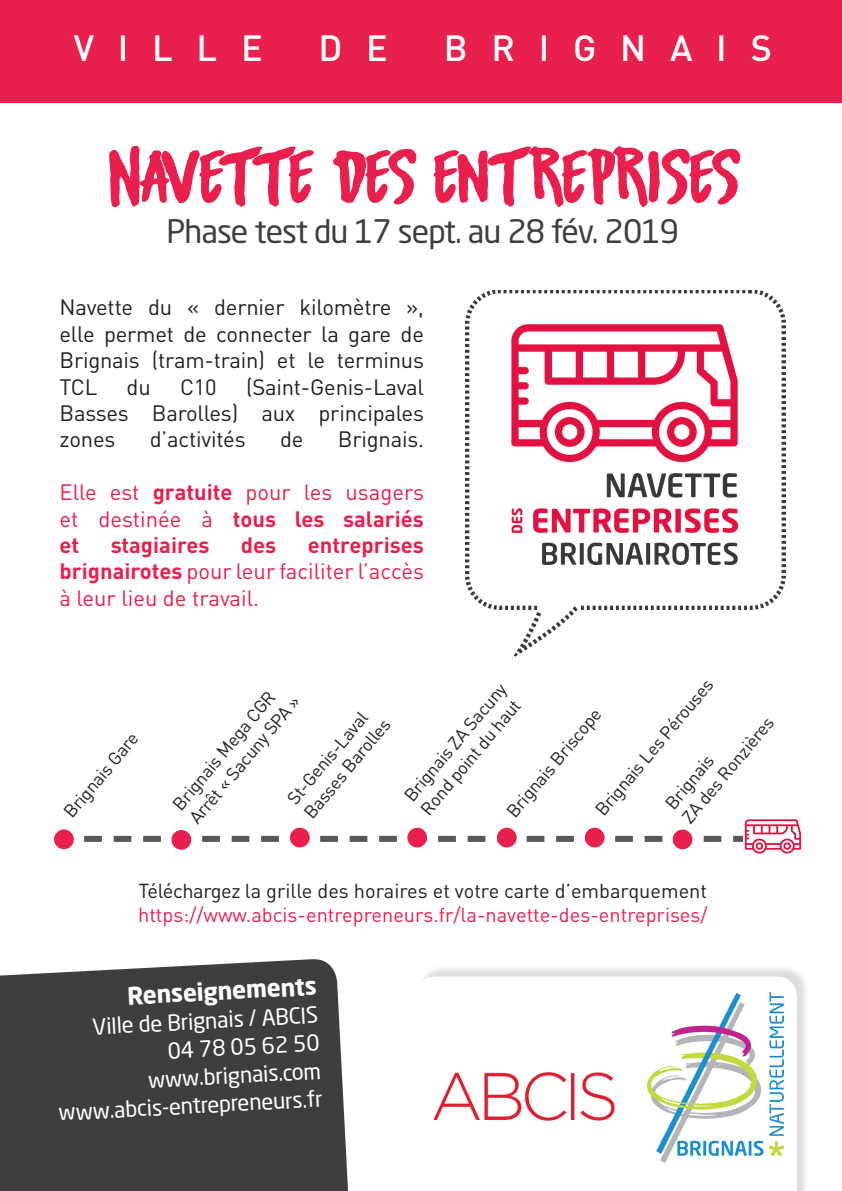
<style>
.page{position:relative;width:842px;height:1191px;background:#fff}
.page>*{position:absolute;margin:0;border:0;box-sizing:border-box;transform-origin:0 0}
.t1{font:90px "Urban Oil Typeface";letter-spacing:-.03em;color:#e91f4e}
.t2{font:500 36px "DIN Pro";letter-spacing:.66em;color:#fff}
.t3{font:32px "Neo Sans Std";letter-spacing:-.03em;color:#3e3e3f}
.t4{font:700 24px "Neo Sans Std";color:#fff}
.Période{font:22px/26.4px "DIN Pro";letter-spacing:-.01em;color:#231f20;text-align:justify}
.Période-2{font:22px/26.4px "DIN Pro";color:#e91f4e;text-align:justify}
.t5{font:22px "Neo Sans Std";color:#fff}
.Période-3{font:700 22px "DIN Pro";color:#e91f4e}
.Période-4{font:20px "DIN Pro";color:#e91f4e}
.Période-5{font:20px "DIN Pro";color:#231f20}
.Période-6{font:18px "DIN Pro";color:#231f20}
.s1{font-weight:700}
</style>
<div class="page">
<div style="left:417px;top:963px;width:392px;height:228px;background:#231f20;opacity:.15"></div>
<svg style="left:417px;top:976px;width:380px;height:215px"></svg>
<img style="left:648px;top:992px;width:135px;height:170px">
<div style="left:0;top:959px;width:348px;height:232px;background:#3e3e3f"></div>
<div style="left:0;top:0;width:842px;height:102px;background:#e91f4e"></div>
<img style="left:466px;top:291px;width:320px;height:367px">
<img style="left:433px;top:1071px;width:183px;height:51px">
<svg style="left:84px;top:836px;width:659px;height:6px"></svg>
<div style="left:54px;top:829px;width:20px;height:20px;background:#e91f4e;border-radius:50%"></div>
<div style="left:585px;top:827px;width:19px;height:20px;background:#e91f4e;border-radius:50%"></div>
<div style="left:497px;top:827px;width:20px;height:20px;background:#e91f4e;border-radius:50%"></div>
<div style="left:407px;top:827px;width:20px;height:20px;background:#e91f4e;border-radius:50%"></div>
<div style="left:290px;top:827px;width:20px;height:20px;background:#e91f4e;border-radius:50%"></div>
<div style="left:171px;top:830px;width:20px;height:19px;background:#e91f4e;border-radius:50%"></div>
<div style="left:673px;top:829px;width:19px;height:20px;background:#e91f4e;border-radius:50%"></div>
<img style="left:744px;top:819px;width:58px;height:35px">
<p class="t2" style="left:74px;top:23px;width:190px">VILLE</p>
<p class="t2" style="left:319px;top:23px;width:71px">D E</p>
<p class="t2" style="left:444px;top:23px;width:330px">BRIGNAIS</p>
<p class="t1" style="left:109px;top:137px;width:630px">Navette des entreprises</p>
<p class="t3" style="left:166px;top:212px;width:514px">Phase test du 17 sept. au 28 fév. 2019</p>
<p class="Période" style="left:60px;top:293px;width:366px">Navette du « dernier kilomètre », elle permet de connecter la gare de Brignais (tram-train) et le terminus TCL</p>
<p class="Période" style="left:60px;top:372px;width:366px;text-indent:186px">(Saint-Genis-Laval Basses Barolles) aux principales zones</p>
<p class="Période" style="left:127px;top:372px;width:26px">du</p>
<p class="Période" style="left:180px;top:372px;width:38px">C10</p>
<p class="Période" style="left:150px;top:425px;width:97px">d’activités</p>
<p class="Période" style="left:280px;top:425px;width:25px">de</p>
<p class="Période" style="left:338px;top:425px;width:88px">Brignais.</p>
<p class="Période-2" style="left:60px;top:478px;width:366px">Elle est <span class="s1">gratuite</span> pour les usagers et destinée à <span class="s1">tous les salariés et</span></p>
<p class="Période-2" style="left:60px;top:531px;width:366px;text-indent:248px"><span class="s1">entreprises brignairotes</span> pour leur faciliter l’accès à leur lieu de travail.</p>
<p class="Période-3" style="left:111px;top:530px;width:100px">stagiaires</p>
<p class="Période-3" style="left:241px;top:530px;width:37px">des</p>
<p class="Période-6" style="left:58px;top:807px;width:106px;rotate:-50deg">Brignais Gare</p>
<p class="Période-6" style="left:167px;top:799px;width:150px;rotate:-50deg">Brignais Mega CGR</p>
<p class="Période-6" style="left:183px;top:813px;width:163px;rotate:-50deg">Arrêt « Sacuny SPA »</p>
<p class="Période-6" style="left:281px;top:794px;width:116px;rotate:-50deg">St-Genis-Laval</p>
<p class="Période-6" style="left:298px;top:807px;width:125px;rotate:-50deg">Basses Barolles</p>
<p class="Période-6" style="left:589px;top:805px;width:174px;rotate:-50deg">Brignais Les Pérouses</p>
<p class="Période-6" style="left:398px;top:790px;width:149px;rotate:-50deg">Brignais ZA Sacuny</p>
<p class="Période-6" style="left:415px;top:804px;width:146px;rotate:-50deg">Rond point du haut</p>
<p class="Période-6" style="left:501px;top:807px;width:138px;rotate:-50deg">Brignais Briscope</p>
<p class="Période-6" style="left:676px;top:812px;width:134px;rotate:-50deg">ZA des Ronzières</p>
<p class="Période-6" style="left:659px;top:798px;width:66px;rotate:-50deg">Brignais</p>
<p class="Période-5" style="left:138px;top:877px;width:570px">Téléchargez la grille des horaires et votre carte d’embarquement</p>
<p class="Période-4" style="left:138px;top:901px;width:571px">https://www.abcis-entrepreneurs.fr/la-navette-des-entreprises/</p>
<p class="t4" style="left:126px;top:980px;width:191px;rotate:-3deg">Renseignements</p>
<p class="t5" style="left:92px;top:1013px;width:228px;rotate:-3deg">Ville de Brignais / ABCIS</p>
<p class="t5" style="left:167px;top:1037px;width:153px;rotate:-3deg">04 78 05 62 50</p>
<p class="t5" style="left:147px;top:1066px;width:175px;rotate:-3deg">www.brignais.com</p>
<p class="t5" style="left:58px;top:1099px;width:266px;rotate:-3deg">www.abcis-entrepreneurs.fr</p>
</div>
